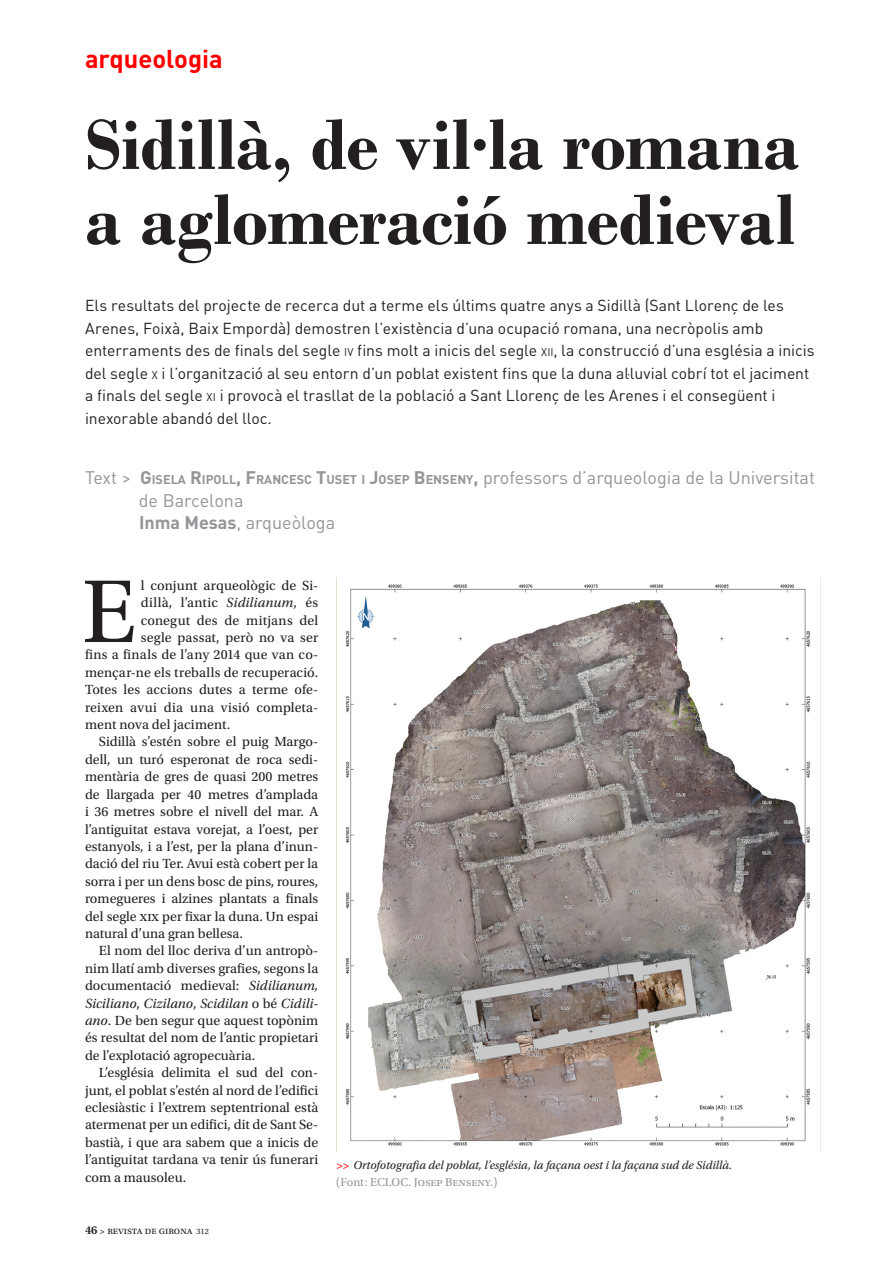
<style>
.page{position:relative;width:893px;height:1276px;background:#fff}
.page>*{position:absolute;margin:0;border:0;box-sizing:border-box;transform-origin:0 0}
.t1{font:93.9px "Utopia Std";color:#231f20}
.TÍTOLS_ARTICLES__Bod{font:700 75px/75px "Bodoni";letter-spacing:-.01em;color:#231f20}
.TÍTOLS_SECCIONS{font:700 25.5px "DIN Pro";color:#f00}
.AUTOR__Text_i_Foto{font:18px/22.5px "DIN Pro";color:#939598}
.ENTRADETA{font:15.75px/22.5px "DIN Pro";color:#231f20}
.BASIC__Utopia{font:13.95px/17.4px "Utopia Std";color:#231f20;text-align:justify}
.PEUS_DE_FOTO{font:italic 12px/16.8px "Utopia Std";color:#231f20}
.t2{font:10.5px "Utopia Std";color:#231f20}
.s1{font-size:10.95px}
.s2{font-weight:700}
.s3{font-weight:700;font-size:12.6px}
.s4{font-style:italic}
.s5{font-weight:600;font-size:12px}
.s6{font-weight:600;font-size:9px}
.s7{font-size:8.25px}
.s8{color:#f00}
.s9{font-style:normal;color:#939598}
</style>
<div class="page">
<img style="left:336px;top:577px;width:485px;height:574px">
<p class="TÍTOLS_SECCIONS" style="left:85px;top:38px;width:139px">arqueologia</p>
<p class="TÍTOLS_ARTICLES__Bod" style="left:85px;top:107px;width:716px">Sidillà, de vil·la romana a aglomeració medieval</p>
<p class="ENTRADETA" style="left:85px;top:293px;width:731px">Els resultats del projecte de recerca dut a terme els últims quatre anys a Sidillà (Sant Llorenç de les Arenes, Foixà, Baix Empordà) demostren l’existència d’una ocupació romana, una necròpolis amb enterraments des de finals del segle <span class="s1">IV</span> fins molt a inicis del segle <span class="s1">XII</span>, la construcció d’una església a inicis del segle <span class="s1">X</span> i l’organització al seu entorn d’un poblat existent fins que la duna al·luvial cobrí tot el jaciment a finals del segle <span class="s1">XI</span> i provocà el trasllat de la població a Sant Llorenç de les Arenes i el consegüent i inexorable abandó del lloc.</p>
<p class="AUTOR__Text_i_Foto" style="left:139px;top:464px;width:678px;text-indent:-54px">Text &gt; <span class="s2">G</span><span class="s3">ISELA</span> <span class="s2">R</span><span class="s3">IPOLL</span><span class="s2">, F</span><span class="s3">RANCESC</span> <span class="s2">T</span><span class="s3">USET I</span> <span class="s2">J</span><span class="s3">OSEP</span> <span class="s2">B</span><span class="s3">ENSENY</span><span class="s2">,</span> professors d’arqueologia de la Universitat de Barcelona</p>
<p class="AUTOR__Text_i_Foto" style="left:139px;top:509px;width:198px"><span class="s2">Inma Mesas</span>, arqueòloga</p>
<p class="t1" style="left:82px;top:561px;width:56px">E</p>
<p class="BASIC__Utopia" style="left:141px;top:577px;width:179px">l conjunt arqueològic de Si-</p>
<p class="BASIC__Utopia" style="left:141px;top:594px;width:179px">dillà, l’antic <span class="s4">Sidilianum</span>, és</p>
<p class="BASIC__Utopia" style="left:141px;top:611px;width:179px">conegut des de mitjans del</p>
<p class="BASIC__Utopia" style="left:141px;top:629px;width:179px">segle passat, però no va ser</p>
<p class="BASIC__Utopia" style="left:85px;top:646px;width:235px">fins a finals de l’any 2014 que van co-</p>
<p class="BASIC__Utopia" style="left:85px;top:664px;width:235px">mençar-ne els treballs de recuperació.</p>
<p class="BASIC__Utopia" style="left:85px;top:681px;width:235px">Totes les accions dutes a terme ofe-</p>
<p class="BASIC__Utopia" style="left:85px;top:698px;width:235px">reixen avui dia una visió completa-</p>
<p class="BASIC__Utopia" style="left:85px;top:716px;width:147px">ment nova del jaciment.</p>
<p class="BASIC__Utopia" style="left:85px;top:733px;width:235px;text-indent:14px">Sidillà s’estén sobre el puig Margo&shy;dell, un turó esperonat de roca sedi&shy;mentària de gres de quasi 200 metres de llargada per 40 metres d’amplada i 36 metres sobre el nivell del mar. A l’antiguitat estava vorejat, a l’oest, per estanyols, i a l’est, per la plana d’inun&shy;dació del riu Ter. Avui està cobert per la sorra i per un dens bosc de pins, roures, romegueres i alzines plantats a finals del segle xix per fixar la duna. Un espai natural d’una gran bellesa.</p>
<p class="BASIC__Utopia" style="left:85px;top:942px;width:235px;text-indent:14px">El nom del lloc deriva d’un antropò&shy;nim llatí amb diverses grafies, segons la documentació medieval: <span class="s4">Sidilianum, Siciliano</span>, <span class="s4">Cizilano</span>, <span class="s4">Scidilan</span> o bé <span class="s4">Cidili&shy;ano</span>. De ben segur que aquest topònim és resultat del nom de l’antic propietari de l’explotació agropecuària.</p>
<p class="BASIC__Utopia" style="left:85px;top:1064px;width:235px;text-indent:14px">L’església delimita el sud del con&shy;junt, el poblat s’estén al nord de l’edifici eclesiàstic i l’extrem septentrional està atermenat per un edifici, dit de Sant Se&shy;bastià, i que ara sabem que a inicis de l’antiguitat tardana va tenir ús funerari com a mausoleu.</p>
<p class="t2" style="left:85px;top:1224px;width:125px"><span class="s5">46</span> <span class="s6">&gt;</span> revista de girona <span class="s7">312</span></p>
<p class="PEUS_DE_FOTO" style="left:336px;top:1157px;width:397px"><span class="s8">&gt;&gt;</span> Ortofotografia del poblat, l’església, la façana oest i la façana sud de Sidillà. <span class="s9">(Font: ECLOC. Josep Benseny.)</span></p>
</div>
